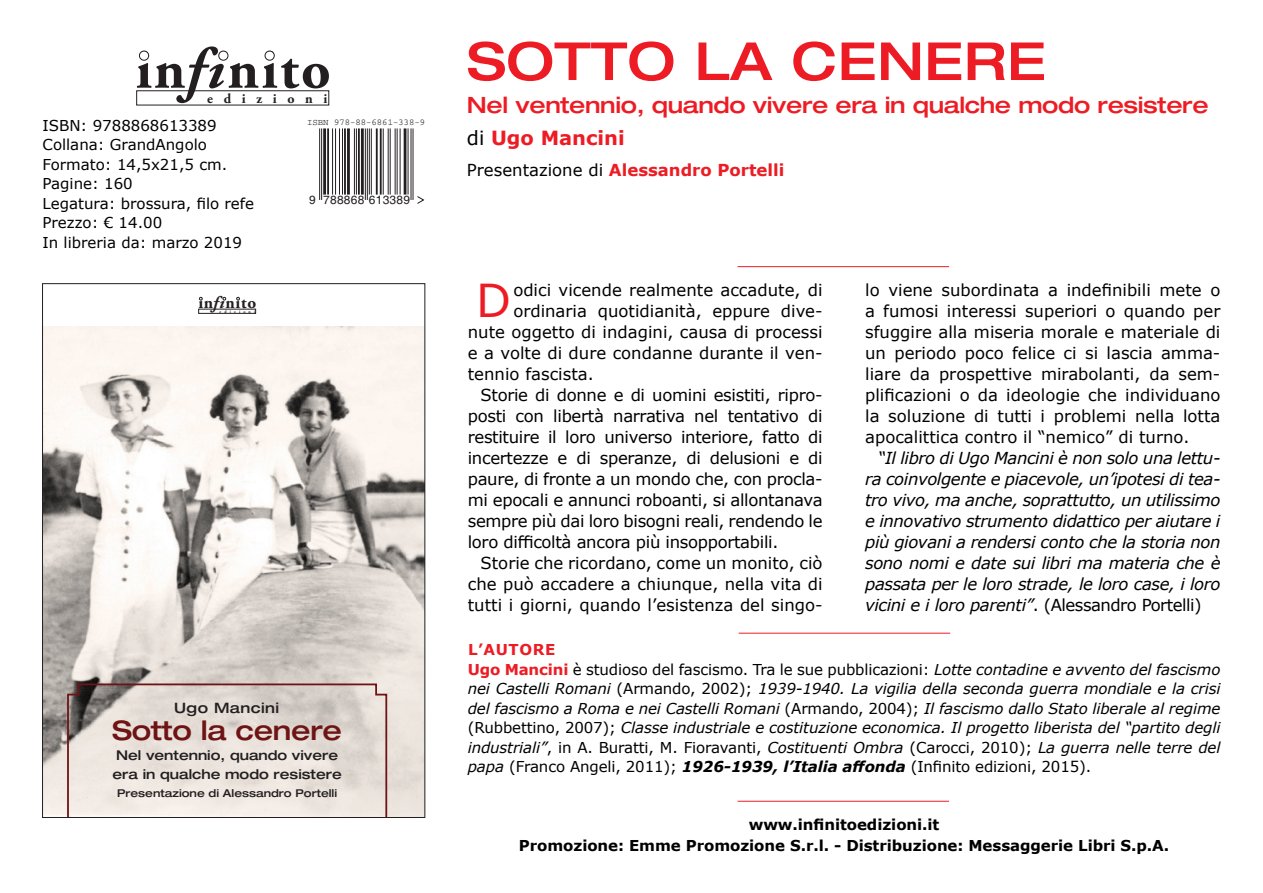
<style>
.page{position:relative;width:1263px;height:893px;background:#fff}
.page>*{position:absolute;margin:0;border:0;box-sizing:border-box;transform-origin:0 0}
.t1{font:700 57.6px "Adobe Garamond Pro";letter-spacing:.04em;color:#231f20}
.t2{font:500 expanded 52.5px "Helvetica Neue LT Std";letter-spacing:.01em;color:#ed1c24}
.t3{font:45.45px "Verdana";color:#ed1c24}
.t4{font:500 expanded 27px "Helvetica Neue LT Std";letter-spacing:-.01em;color:#6e1415}
.t5{font:500 expanded 22.5px "Helvetica Neue LT Std";letter-spacing:-.015em;color:#ed1c24}
.t6{font:700 19.5px "Verdana";color:#ed1c24}
.t7{font:700 17.1px "Adobe Garamond Pro";letter-spacing:.04em;color:#231f20}
.t8{font:16.5px/21px "Verdana";letter-spacing:-.01em;color:#000;text-align:justify}
.t9{font:italic 16.5px/21px "Verdana";letter-spacing:-.025em;color:#000;text-align:justify}
.t10{font:700 16.5px "Verdana";color:#ed1c24}
.t11{font:italic 15px/19.5px "Verdana";letter-spacing:-.01em;color:#000}
.t12{font:15px/19.5px "Verdana";color:#000}
.t13{font:700 15px/21px "Verdana";letter-spacing:-.005em;color:#000;text-align:center}
.t14{font:500 expanded 14.4px "Helvetica Neue LT Std";letter-spacing:.03em;color:#231f20}
.t15{font:700 13.95px "Adobe Garamond Pro";letter-spacing:.765em;color:#231f20}
.t16{font:500 expanded 13.5px/19.8px "Helvetica Neue LT Std";color:#231f20}
.t17{font:11.85px "Helvetica";letter-spacing:.025em;color:#231f20}
.t18{font:500 expanded 10.8px "Helvetica Neue LT Std";color:#231f20}
.t19{font:9px "Courier";color:#231f20}
.t20{font:700 4.05px "Adobe Garamond Pro";letter-spacing:.765em;color:#231f20}
.s1{font-style:italic}
.s2{font-weight:400;color:#000}
.s3{font-style:normal}
.s4{font-weight:700;font-style:normal;color:#ed1c24}
.s5{font-weight:700}
</style>
<div class="page">
<div style="left:219px;top:51px;width:9px;height:9px;border:1px solid #231f20;border-radius:50%"></div>
<div style="left:265px;top:51px;width:9px;height:9px;border:1px solid #231f20;border-radius:50%"></div>
<div style="left:139px;top:51px;width:10px;height:9px;border:1px solid #231f20;border-radius:50%"></div>
<hr style="left:321px;top:128px;width:1px;height:72px;background:#231f20">
<hr style="left:319px;top:128px;width:1px;height:72px;background:#231f20">
<hr style="left:323px;top:128px;width:3px;height:67px;background:#231f20">
<hr style="left:327px;top:128px;width:2px;height:67px;background:#231f20">
<hr style="left:342px;top:128px;width:1px;height:67px;background:#231f20">
<hr style="left:339px;top:128px;width:1px;height:67px;background:#231f20">
<hr style="left:335px;top:128px;width:1px;height:67px;background:#231f20">
<hr style="left:332px;top:128px;width:1px;height:67px;background:#231f20">
<hr style="left:344px;top:128px;width:2px;height:67px;background:#231f20">
<hr style="left:347px;top:128px;width:3px;height:67px;background:#231f20">
<hr style="left:356px;top:128px;width:1px;height:67px;background:#231f20">
<hr style="left:354px;top:128px;width:1px;height:67px;background:#231f20">
<hr style="left:358px;top:128px;width:2px;height:67px;background:#231f20">
<hr style="left:361px;top:128px;width:3px;height:67px;background:#231f20">
<hr style="left:371px;top:128px;width:1px;height:67px;background:#231f20">
<hr style="left:369px;top:128px;width:1px;height:67px;background:#231f20">
<hr style="left:367px;top:128px;width:1px;height:72px;background:#231f20">
<hr style="left:365px;top:128px;width:1px;height:72px;background:#231f20">
<hr style="left:380px;top:128px;width:2px;height:67px;background:#231f20">
<hr style="left:376px;top:128px;width:2px;height:67px;background:#231f20">
<hr style="left:400px;top:128px;width:1px;height:67px;background:#231f20">
<hr style="left:397px;top:128px;width:1px;height:67px;background:#231f20">
<hr style="left:395px;top:128px;width:1px;height:67px;background:#231f20">
<hr style="left:390px;top:128px;width:1px;height:67px;background:#231f20">
<hr style="left:388px;top:128px;width:1px;height:67px;background:#231f20">
<hr style="left:383px;top:128px;width:1px;height:67px;background:#231f20">
<hr style="left:404px;top:128px;width:2px;height:67px;background:#231f20">
<hr style="left:413px;top:128px;width:1px;height:72px;background:#231f20">
<hr style="left:411px;top:128px;width:1px;height:72px;background:#231f20">
<hr style="left:408px;top:128px;width:1px;height:67px;background:#231f20">
<svg style="left:417px;top:196px;width:8px;height:8px"></svg>
<hr style="left:739px;top:633px;width:211px;height:1px;background:#ed1c24">
<hr style="left:738px;top:266px;width:211px;height:1px;background:#ed1c24">
<hr style="left:738px;top:801px;width:211px;height:1px;background:#ed1c24">
<img style="left:44px;top:326px;width:379px;height:490px">
<svg style="left:66px;top:683px;width:322px;height:133px;background:#ded5cf"></svg>
<h1 class="t1" style="left:136px;top:36px;width:197px">in<span class="s1">fi</span>nito</h1>
<p class="t15" style="left:207px;top:90px;width:122px">edizioni</p>
<p class="t12" style="left:43px;top:115px;width:213px">ISBN: 9788868613389<br>Collana: GrandAngolo<br>Formato: 14,5x21,5 cm.<br>Pagine: 160<br>Legatura: brossura, filo refe<br>Prezzo: € 14.00<br>In libreria da: marzo 2019</p>
<p class="t7" style="left:198px;top:293px;width:59px">in<span class="s1">fi</span>nito</p>
<p class="t20" style="left:220px;top:309px;width:37px">edizioni</p>
<p class="t19" style="left:307px;top:118px;width:119px">ISBN 978-88-6861-338-9</p>
<p class="t17" style="left:309px;top:193px;width:102px">9 788868 613389</p>
<p class="t14" style="left:174px;top:699px;width:106px">Ugo Mancini</p>
<h3 class="t4" style="left:112px;top:713px;width:231px">Sotto la cenere</h3>
<p class="t16" style="left:113px;top:745px;width:231px">Nel ventennio, quando vivere era in qualche modo resistere</p>
<p class="t18" style="left:117px;top:787px;width:222px">Presentazione di Alessandro Portelli</p>
<h2 class="t2" style="left:467px;top:29px;width:581px">SOTTO LA CENERE</h2>
<h3 class="t5" style="left:467px;top:91px;width:743px">Nel ventennio, quando vivere era in qualche modo resistere</h3>
<p class="t6" style="left:467px;top:124px;width:159px"><span class="s2">di</span> Ugo Mancini</p>
<p class="t10" style="left:467px;top:158px;width:319px"><span class="s2">Presentazione di</span> Alessandro Portelli</p>
<h3 class="t3" style="left:476px;top:269px;width:36px">D</h3>
<p class="t8" style="left:513px;top:279px;width:311px">odici vicende realmente accadute, di</p>
<p class="t8" style="left:513px;top:300px;width:311px">ordinaria quotidianità, eppure dive-</p>
<p class="t8" style="left:468px;top:321px;width:356px">nute oggetto di indagini, causa di processi</p>
<p class="t8" style="left:468px;top:342px;width:356px">e a volte di dure condanne durante il ven-</p>
<p class="t8" style="left:468px;top:363px;width:128px">tennio fascista.</p>
<p class="t8" style="left:480px;top:384px;width:344px">Storie di donne e di uomini esistiti, ripro-</p>
<p class="t8" style="left:468px;top:405px;width:356px">posti con libertà narrativa nel tentativo di</p>
<p class="t8" style="left:468px;top:426px;width:356px">restituire il loro universo interiore, fatto di</p>
<p class="t8" style="left:468px;top:447px;width:356px">incertezze e di speranze, di delusioni e di</p>
<p class="t8" style="left:468px;top:468px;width:356px">paure, di fronte a un mondo che, con procla-</p>
<p class="t8" style="left:468px;top:489px;width:356px">mi epocali e annunci roboanti, si allontanava</p>
<p class="t8" style="left:468px;top:510px;width:356px">sempre più dai loro bisogni reali, rendendo le</p>
<p class="t8" style="left:468px;top:531px;width:312px">loro difficoltà ancora più insopportabili.</p>
<p class="t8" style="left:480px;top:552px;width:344px">Storie che ricordano, come un monito, ciò</p>
<p class="t8" style="left:468px;top:573px;width:356px">che può accadere a chiunque, nella vita di</p>
<p class="t8" style="left:468px;top:594px;width:356px">tutti i giorni, quando l’esistenza del singo-</p>
<p class="t8" style="left:865px;top:279px;width:357px">lo viene subordinata a indefinibili mete o a fumosi interessi superiori o quando per sfuggire alla miseria morale e materiale di un periodo poco felice ci si lascia amma&shy;liare da prospettive mirabolanti, da sem&shy;plificazioni o da ideologie che individuano la soluzione di tutti i problemi nella lotta apocalittica contro il “nemico” di turno.</p>
<p class="t9" style="left:865px;top:447px;width:357px;text-indent:13px">“Il libro di Ugo Mancini è non solo una lettu&shy;ra coinvolgente e piacevole, un’ipotesi di tea&shy;tro vivo, ma anche, soprattutto, un utilissimo e innovativo strumento didattico per aiutare i più giovani a rendersi conto che la storia non sono nomi e date sui libri ma materia che è passata per le loro strade, le loro case, i loro vicini e i loro parenti”<span class="s3">. (Alessandro Portelli)</span></p>
<p class="t11" style="left:468px;top:640px;width:754px"><span class="s4">L’AUTORE<br>Ugo Mancini</span> <span class="s3">è studioso del fascismo. Tra le sue pubblicazioni:</span> Lotte contadine e avvento del fascismo nei Castelli Romani <span class="s3">(Armando, 2002);</span> 1939-1940. La vigilia della seconda guerra mondiale e la crisi del fascismo a Roma e nei Castelli Romani <span class="s3">(Armando, 2004);</span> Il fascismo dallo Stato liberale al regime <span class="s3">(Rubbettino, 2007);</span> Classe industriale e costituzione economica. Il progetto liberista del “partito degli industriali”<span class="s3">, in A. Buratti, M. Fioravanti,</span> Costituenti Ombra <span class="s3">(Carocci, 2010);</span> La guerra nelle terre del papa <span class="s3">(Franco Angeli, 2011);</span> <span class="s5">1926-1939, l’Italia affonda</span> <span class="s3">(Infinito edizioni, 2015).</span></p>
<p class="t13" style="left:519px;top:813px;width:652px">www.infinitoedizioni.it<br>Promozione: Emme Promozione S.r.l. - Distribuzione: Messaggerie Libri S.p.A.</p>
</div>
